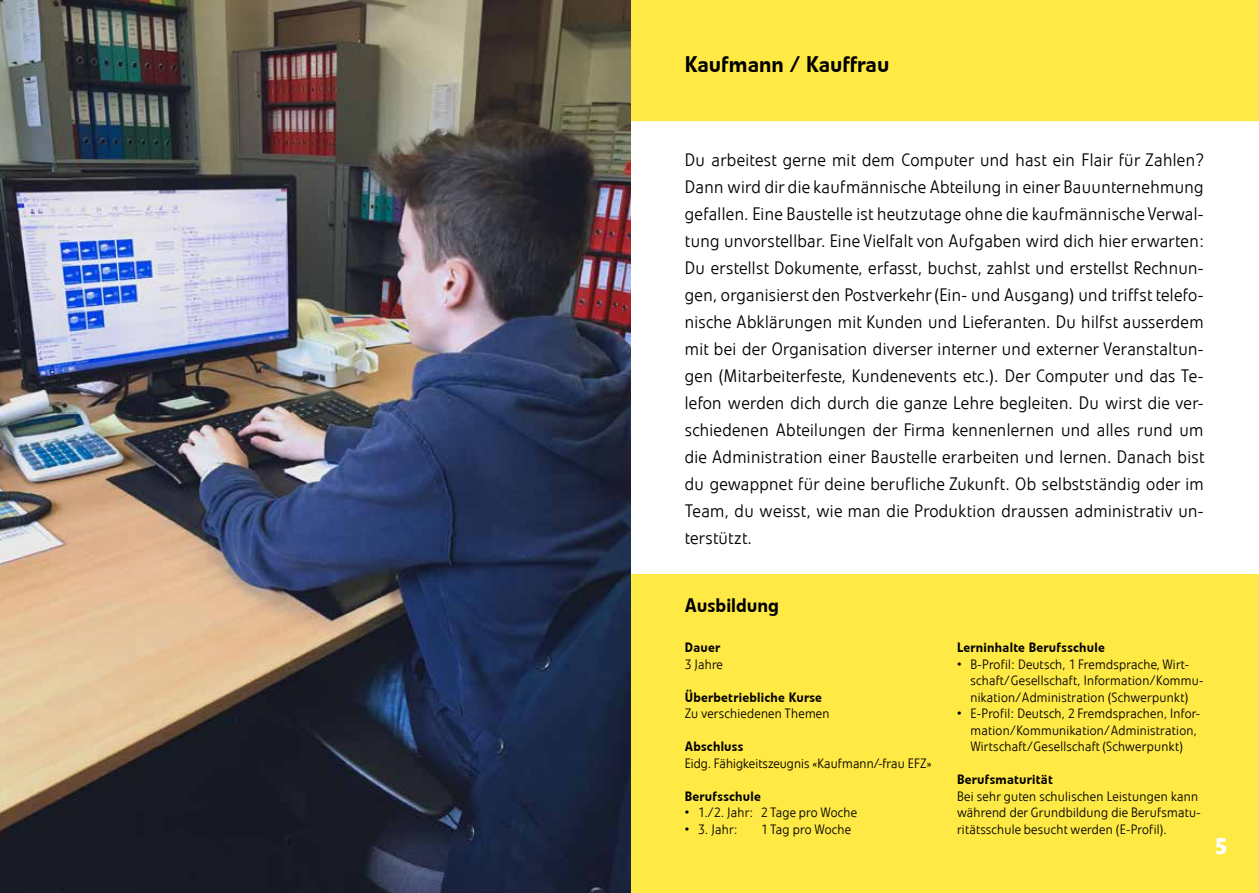
<style>
.page{position:relative;width:1259px;height:893px;background:#fff}
.page>*{position:absolute;margin:0;border:0;box-sizing:border-box;transform-origin:0 0}
.t1{font:500 22.5px "Evo BQ";color:#000}
.t2{font:700 22.5px "Evo BQ";color:#fff}
.t3{font:500 19.5px "Evo BQ";color:#000}
.t4{font:300 18px/27px "Evo BQ";letter-spacing:.02em;color:#000;text-align:justify}
.t5{font:300 13.5px/16.5px "Evo BQ";letter-spacing:.02em;color:#000}
.t6{font:500 13.5px "Evo BQ";letter-spacing:.02em;color:#000}
</style>
<div class="page">
<div style="left:630px;top:0;width:629px;height:121px;background:#ffe945"></div>
<div style="left:630px;top:574px;width:629px;height:319px;background:#ffe945"></div>
<img style="left:0;top:0;width:630px;height:893px">
<p class="t1" style="left:685px;top:51px;width:206px">Kaufmann / Kauffrau</p>
<p class="t4" style="left:685px;top:146px;width:521px">Du arbeitest gerne mit dem Computer und hast ein Flair für Zahlen?<br>Dann wird dir die kaufmännische Abteilung in einer Bauunternehmung gefallen. Eine Baustelle ist heutzutage ohne die kaufmännische Verwal&shy;tung unvorstellbar. Eine Vielfalt von Aufgaben wird dich hier erwarten:<br>Du erstellst Dokumente, erfasst, buchst, zahlst und erstellst Rechnun&shy;gen, organisierst den Postverkehr (Ein- und Ausgang) und triffst telefo&shy;nische Abklärungen mit Kunden und Lieferanten. Du hilfst ausserdem mit bei der Organisation diverser interner und externer Veranstaltun&shy;gen (Mitarbeiterfeste, Kundenevents etc.). Der Computer und das Te&shy;lefon werden dich durch die ganze Lehre begleiten. Du wirst die ver&shy;schiedenen Abteilungen der Firma kennenlernen und alles rund um die Administration einer Baustelle erarbeiten und lernen. Danach bist du gewappnet für deine berufliche Zukunft. Ob selbstständig oder im Team, du weisst, wie man die Produktion draussen administrativ un&shy;terstützt.</p>
<p class="t3" style="left:685px;top:593px;width:96px">Ausbildung</p>
<p class="t6" style="left:685px;top:639px;width:37px">Dauer</p>
<p class="t5" style="left:685px;top:656px;width:40px">3 Jahre</p>
<p class="t6" style="left:685px;top:689px;width:139px">Überbetriebliche Kurse</p>
<p class="t5" style="left:685px;top:705px;width:146px">Zu verschiedenen Themen</p>
<p class="t6" style="left:685px;top:738px;width:60px">Abschluss</p>
<p class="t5" style="left:685px;top:755px;width:248px">Eidg. Fähigkeitszeugnis «Kaufmann/-frau EFZ»</p>
<p class="t6" style="left:685px;top:788px;width:78px">Berufsschule</p>
<p class="t5" style="left:685px;top:804px;width:174px">• 1./2. Jahr: 2 Tage pro Woche</p>
<p class="t5" style="left:685px;top:821px;width:54px">• 3. Jahr:</p>
<p class="t5" style="left:761px;top:821px;width:91px">1 Tag pro Woche</p>
<p class="t6" style="left:957px;top:639px;width:149px">Lerninhalte Berufsschule</p>
<p class="t5" style="left:970px;top:656px;width:234px;text-indent:-14px">• B-Profil: Deutsch, 1 Fremdsprache, Wirt&shy;schaft/Gesellschaft, Information/Kommu&shy;nikation/Administration (Schwerpunkt)</p>
<p class="t5" style="left:970px;top:705px;width:231px;text-indent:-14px">• E-Profil: Deutsch, 2 Fremdsprachen, Infor&shy;mation/Kommunikation/Administration,<br>Wirtschaft/Gesellschaft (Schwerpunkt)</p>
<p class="t6" style="left:957px;top:771px;width:97px">Berufsmaturität</p>
<p class="t5" style="left:957px;top:788px;width:245px">Bei sehr guten schulischen Leistungen kann während der Grundbildung die Berufsmatu&shy;ritätsschule besucht werden (E-Profil).</p>
<p class="t2" style="left:1215px;top:833px;width:14px">5</p>
</div>
